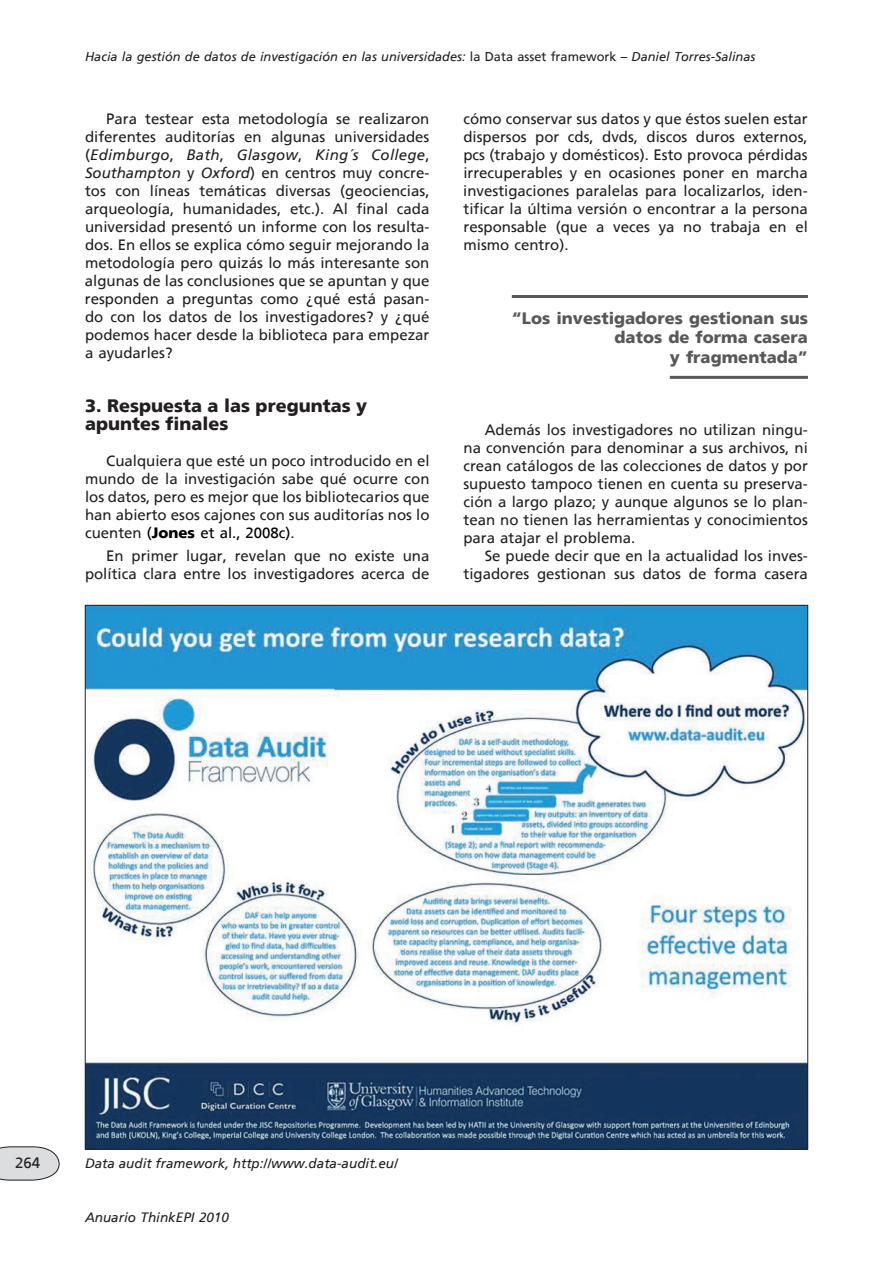
<style>
.page{position:relative;width:893px;height:1263px;background:#fff}
.page>*{position:absolute;margin:0;border:0;box-sizing:border-box;transform-origin:0 0}
.t1{font:18px/18px "Frutiger 75 Black A";color:#231f20}
.t2{font:16.5px/19.8px "Frutiger 75 Black A";color:#57585a;text-align:right}
.t3{font:15px/18px "Frutiger 55 Roman A";color:#231f20;text-align:justify}
.t4{font:15px "Frutiger 56 Italic A";letter-spacing:.015em;color:#231f20}
.t5{font:13.5px "Frutiger 56 Italic A";color:#231f20}
.t6{font:12.75px "Frutiger 56 Italic A";color:#231f20}
.s1{font-family:"Frutiger 55 Roman A"}
.s2{font-family:"Frutiger 56 Italic A"}
.s3{color:#020102}
.s4{font-family:"Frutiger 75 Black A";color:#020102}
</style>
<div class="page">
<svg style="left:0;top:1146px;width:60px;height:35px;background:#d4d4d6"></svg>
<img style="left:87px;top:607px;width:719px;height:540px">
<hr style="left:512px;top:295px;width:296px;height:3px;background:#57585a">
<hr style="left:670px;top:376px;width:138px;height:3px;background:#57585a">
<p class="t6" style="left:85px;top:49px;width:672px">Hacia la gestión de datos de investigación en las universidades: <span class="s1">la Data asset framework</span> – Daniel Torres-Salinas</p>
<p class="t3" style="left:85px;top:110px;width:346px;text-align:right">Para testear esta metodología se realizaron diferentes auditorías en algunas universidades</p>
<p class="t4" style="left:85px;top:146px;width:346px"><span class="s1">(</span>Edimburgo<span class="s1">,</span> Bath<span class="s1">,</span> Glasgow<span class="s1">,</span> King´s College<span class="s1">,</span></p>
<p class="t3" style="left:85px;top:164px;width:346px"><span class="s2">Southampton</span> y <span class="s2">Oxford</span>) en centros muy concre&shy;tos con líneas temáticas diversas (geociencias, arqueología, humanidades, etc.). Al final cada universidad presentó un informe con los resulta&shy;dos. En ellos se explica cómo seguir mejorando la metodología pero quizás lo más interesante son algunas de las conclusiones que se apuntan y que responden a preguntas como ¿qué está pasan&shy;do con los datos de los investigadores? y ¿qué podemos hacer desde la biblioteca para empezar a ayudarles?</p>
<p class="t1" style="left:85px;top:397px;width:284px">3. Respuesta a las preguntas y apuntes finales</p>
<p class="t3" style="left:85px;top:452px;width:346px;text-indent:21px">Cualquiera que esté un poco introducido en el mundo de la investigación sabe qué ocurre con los datos, pero es mejor que los bibliotecarios que han abierto esos cajones con sus auditorías nos lo cuenten <span class="s3">(</span><span class="s4">Jones</span> <span class="s3">et al., 2008c)</span>.</p>
<p class="t3" style="left:85px;top:546px;width:346px;text-align:right">En primer lugar, revelan que no existe una política clara entre los investigadores acerca de</p>
<p class="t3" style="left:463px;top:110px;width:346px">cómo conservar sus datos y que éstos suelen estar dispersos por cds, dvds, discos duros externos, pcs (trabajo y domésticos). Esto provoca pérdidas irrecuperables y en ocasiones poner en marcha investigaciones paralelas para localizarlos, iden&shy;tificar la última versión o encontrar a la persona responsable (que a veces ya no trabaja en el mismo centro).</p>
<p class="t2" style="left:512px;top:308px;width:298px">“Los investigadores gestionan sus datos de forma casera<br>y fragmentada”</p>
<p class="t3" style="left:463px;top:420px;width:346px;text-indent:21px">Además los investigadores no utilizan ningu&shy;na convención para denominar a sus archivos, ni crean catálogos de las colecciones de datos y por supuesto tampoco tienen en cuenta su preserva&shy;ción a largo plazo; y aunque algunos se lo plan&shy;tean no tienen las herramientas y conocimientos para atajar el problema.</p>
<p class="t3" style="left:463px;top:546px;width:346px;text-align:right">Se puede decir que en la actualidad los inves&shy;tigadores gestionan sus datos de forma casera</p>
<p class="t3" style="left:15px;top:1154px;width:27px">264</p>
<p class="t5" style="left:85px;top:1156px;width:314px">Data audit framework, http://www.data-audit.eu/</p>
<p class="t5" style="left:85px;top:1210px;width:146px">Anuario ThinkEPI 2010</p>
</div>
